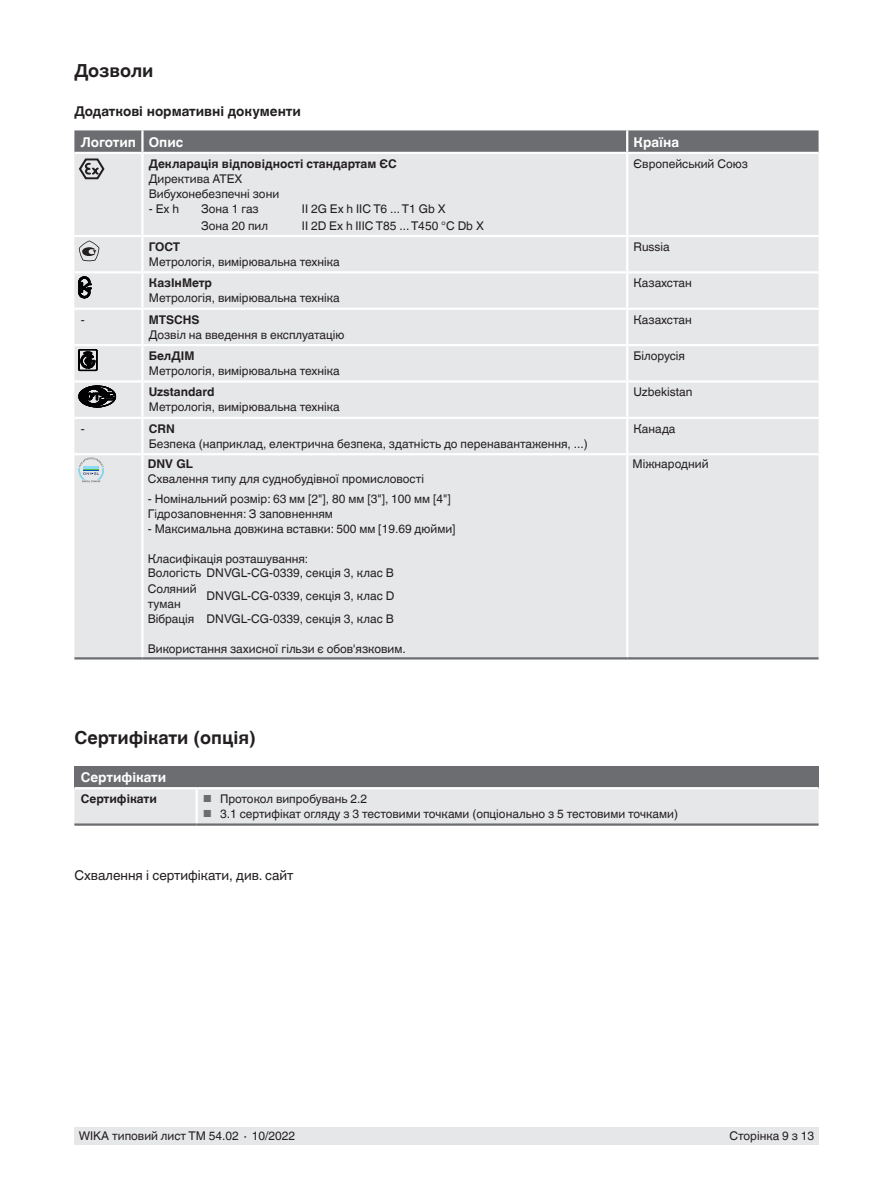
<style>
.page{position:relative;width:893px;height:1188px;background:#fff}
.page>*{position:absolute;margin:0;border:0;box-sizing:border-box;transform-origin:0 0}
.t1{font:700 18px "Helvetica World";color:#231f20}
.t2{font:13.5px "Helvetica World";color:#231f20}
.t3{font:700 13.5px "Helvetica World";color:#231f20}
.t4{font:700 13.5px "Helvetica World";color:#fff}
.t5{font:12px/15px "Helvetica World";color:#231f20}
.t6{font:700 12px "Helvetica World";color:#231f20}
.s1{font-size:10.2px;color:#6c6d70}
</style>
<div class="page">
<div style="left:74px;top:1128px;width:745px;height:17px;background:#e6e7e9"></div>
<div style="left:74px;top:180px;width:745px;height:477px;background:#e6e7e9"></div>
<hr style="left:142px;top:235px;width:485px;height:2px;background:#fff">
<hr style="left:142px;top:271px;width:485px;height:2px;background:#fff">
<hr style="left:142px;top:417px;width:485px;height:2px;background:#fff">
<hr style="left:142px;top:453px;width:485px;height:2px;background:#fff">
<hr style="left:141px;top:273px;width:3px;height:35px;background:#fff">
<hr style="left:626px;top:273px;width:2px;height:35px;background:#fff">
<hr style="left:141px;top:346px;width:3px;height:34px;background:#fff">
<hr style="left:626px;top:346px;width:2px;height:34px;background:#fff">
<hr style="left:142px;top:380px;width:485px;height:3px;background:#fff">
<hr style="left:627px;top:380px;width:192px;height:3px;background:#fff">
<hr style="left:74px;top:380px;width:68px;height:3px;background:#fff">
<hr style="left:74px;top:344px;width:68px;height:2px;background:#fff">
<hr style="left:142px;top:344px;width:485px;height:2px;background:#fff">
<hr style="left:627px;top:344px;width:192px;height:2px;background:#fff">
<hr style="left:74px;top:308px;width:68px;height:2px;background:#fff">
<hr style="left:142px;top:308px;width:485px;height:2px;background:#fff">
<hr style="left:141px;top:310px;width:3px;height:34px;background:#fff">
<hr style="left:627px;top:308px;width:192px;height:2px;background:#fff">
<hr style="left:626px;top:310px;width:2px;height:34px;background:#fff">
<hr style="left:141px;top:383px;width:3px;height:34px;background:#fff">
<hr style="left:626px;top:383px;width:2px;height:34px;background:#fff">
<hr style="left:141px;top:455px;width:3px;height:202px;background:#fff">
<hr style="left:626px;top:455px;width:2px;height:202px;background:#fff">
<hr style="left:74px;top:271px;width:68px;height:2px;background:#fff">
<hr style="left:74px;top:417px;width:68px;height:2px;background:#fff">
<hr style="left:627px;top:271px;width:192px;height:2px;background:#fff">
<hr style="left:627px;top:417px;width:192px;height:2px;background:#fff">
<hr style="left:627px;top:235px;width:192px;height:2px;background:#fff">
<hr style="left:627px;top:453px;width:192px;height:2px;background:#fff">
<hr style="left:74px;top:235px;width:68px;height:2px;background:#fff">
<hr style="left:74px;top:453px;width:68px;height:2px;background:#fff">
<hr style="left:626px;top:154px;width:2px;height:81px;background:#fff">
<hr style="left:141px;top:154px;width:3px;height:81px;background:#fff">
<hr style="left:74px;top:657px;width:68px;height:3px;background:#6c6d70">
<hr style="left:142px;top:657px;width:485px;height:3px;background:#6c6d70">
<hr style="left:627px;top:657px;width:192px;height:3px;background:#6c6d70">
<hr style="left:626px;top:237px;width:2px;height:34px;background:#fff">
<hr style="left:626px;top:419px;width:2px;height:34px;background:#fff">
<hr style="left:141px;top:237px;width:3px;height:34px;background:#fff">
<hr style="left:141px;top:419px;width:3px;height:34px;background:#fff">
<div style="left:148px;top:569px;width:304px;height:54px;background:#e6e7e9"></div>
<div style="left:74px;top:766px;width:745px;height:22px;background:#6c6d70"></div>
<div style="left:74px;top:789px;width:745px;height:34px;background:#e6e7e9"></div>
<hr style="left:74px;top:787px;width:124px;height:2px;background:#fff">
<hr style="left:198px;top:787px;width:621px;height:2px;background:#fff">
<hr style="left:196px;top:789px;width:2px;height:34px;background:#fff">
<hr style="left:74px;top:823px;width:123px;height:3px;background:#6c6d70">
<hr style="left:197px;top:823px;width:622px;height:3px;background:#6c6d70">
<svg style="left:74px;top:130px;width:745px;height:50px;background:#b2b3b5"></svg>
<svg style="left:79px;top:241px;width:20px;height:21px"></svg>
<svg style="left:79px;top:277px;width:12px;height:21px"></svg>
<svg style="left:79px;top:349px;width:18px;height:22px"></svg>
<svg style="left:79px;top:386px;width:37px;height:21px"></svg>
<svg style="left:79px;top:458px;width:25px;height:25px"></svg>
<h1 class="t1" style="left:74px;top:60px;width:81px">Дозволи</h1>
<p class="t3" style="left:74px;top:103px;width:228px">Додаткові нормативні документи</p>
<p class="t4" style="left:81px;top:134px;width:104px">Логотип Опис</p>
<p class="t4" style="left:634px;top:134px;width:47px">Країна</p>
<p class="t6" style="left:149px;top:157px;width:250px">Декларація відповідності стандартам ЄС</p>
<p class="t5" style="left:149px;top:171px;width:132px">Директива ATEX<br>Вибухонебезпечні зони</p>
<p class="t5" style="left:149px;top:201px;width:32px">- Ex h</p>
<p class="t5" style="left:201px;top:201px;width:59px">Зона 1 газ</p>
<p class="t5" style="left:302px;top:201px;width:145px">II 2G Ex h IIC T6 ... T1 Gb X</p>
<p class="t5" style="left:201px;top:218px;width:68px">Зона 20 пил</p>
<p class="t5" style="left:302px;top:218px;width:184px">II 2D Ex h IIIC T85 ... T450 °C Db X</p>
<p class="t5" style="left:634px;top:156px;width:116px">Європейський Союз</p>
<p class="t6" style="left:149px;top:240px;width:33px">ГОСТ</p>
<p class="t5" style="left:149px;top:254px;width:192px">Метрологія, вимірювальна техніка</p>
<p class="t5" style="left:634px;top:239px;width:38px">Russia</p>
<p class="t6" style="left:149px;top:276px;width:65px">КазІнМетр</p>
<p class="t5" style="left:149px;top:291px;width:192px">Метрологія, вимірювальна техніка</p>
<p class="t5" style="left:634px;top:276px;width:60px">Казахстан</p>
<p class="t5" style="left:81px;top:312px;width:5px">-</p>
<p class="t6" style="left:149px;top:313px;width:52px">MTSCHS</p>
<p class="t5" style="left:149px;top:327px;width:197px">Дозвіл на введення в експлуатацію</p>
<p class="t5" style="left:634px;top:312px;width:60px">Казахстан</p>
<p class="t6" style="left:149px;top:349px;width:47px">БелДІМ</p>
<p class="t5" style="left:149px;top:363px;width:192px">Метрологія, вимірювальна техніка</p>
<p class="t5" style="left:634px;top:348px;width:53px">Білорусія</p>
<p class="t6" style="left:149px;top:385px;width:67px">Uzstandard</p>
<p class="t5" style="left:149px;top:400px;width:192px">Метрологія, вимірювальна техніка</p>
<p class="t5" style="left:634px;top:385px;width:60px">Uzbekistan</p>
<p class="t5" style="left:81px;top:421px;width:5px">-</p>
<p class="t6" style="left:149px;top:422px;width:27px">CRN</p>
<p class="t5" style="left:149px;top:436px;width:441px">Безпека (наприклад, електрична безпека, здатність до перенавантаження, ...)</p>
<p class="t5" style="left:634px;top:421px;width:43px">Канада</p>
<p class="t6" style="left:148px;top:457px;width:47px">DNV GL</p>
<p class="t5" style="left:148px;top:472px;width:278px">Схвалення типу для суднобудівної промисловості</p>
<p class="t5" style="left:148px;top:491px;width:305px">- Номінальний розмір: 63 мм [2"], 80 мм [3"], 100 мм [4"]<br>Гідрозаповнення: З заповненням</p>
<p class="t5" style="left:148px;top:521px;width:309px">- Максимальна довжина вставки: 500 мм [19.69 дюйми]</p>
<p class="t5" style="left:148px;top:551px;width:248px">Класифікація розташування:<br>Вологість DNVGL-CG-0339, секція 3, клас B<br>Соляний<br>туман</p>
<p class="t5" style="left:148px;top:585px;width:248px;line-height:23px;text-align:right">DNVGL-CG-0339, секція 3, клас D<br>Вібрація DNVGL-CG-0339, секція 3, клас B</p>
<p class="t5" style="left:148px;top:641px;width:260px">Використання захисної гільзи є обов'язковим.</p>
<p class="t5" style="left:632px;top:457px;width:78px">Міжнародний</p>
<h1 class="t1" style="left:74px;top:727px;width:183px">Сертифікати (опція)</h1>
<p class="t4" style="left:81px;top:769px;width:87px">Сертифікати</p>
<p class="t6" style="left:81px;top:792px;width:78px">Сертифікати</p>
<p class="t5" style="left:203px;top:792px;width:166px"><span class="s1">■</span> Протокол випробувань 2.2</p>
<p class="t5" style="left:203px;top:807px;width:476px"><span class="s1">■</span> 3.1 сертифікат огляду з 3 тестовими точками (опціонально з 5 тестовими точками)</p>
<p class="t2" style="left:74px;top:867px;width:221px">Схвалення і сертифікати, див. сайт</p>
<p class="t5" style="left:79px;top:1129px;width:218px">WIKA типовий лист TM 54.02 ∙ 10/2022</p>
<p class="t5" style="left:729px;top:1129px;width:86px">Сторінка 9 з 13</p>
</div>
